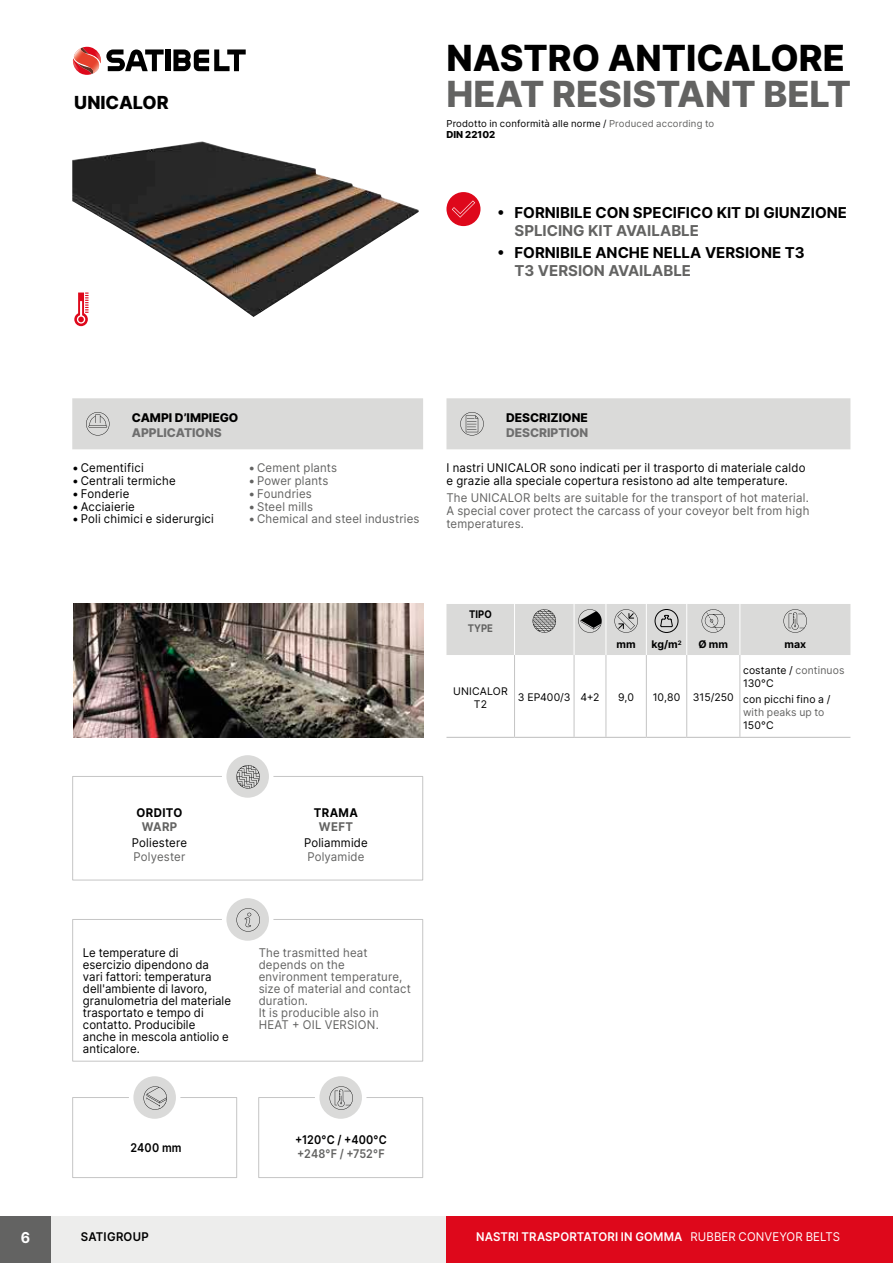
<style>
.page{position:relative;width:893px;height:1263px;background:#fff}
.page>*{position:absolute;margin:0;border:0;box-sizing:border-box;transform-origin:0 0}
.t1{font:800 36px "Inter";color:#636362}
.t2{font:800 36px "Inter";color:#000}
.t3{font:800 18px "Inter";color:#000}
.t4{font:700 15px "Inter";color:#000}
.t5{font:700 15px "Inter";color:#636362}
.t6{font:700 15px "Inter";color:#fff;scale:.95 1}
.t7{font:12px/12px "Inter";letter-spacing:.01em;color:#000;scale:.95 1}
.t8{font:12px/12px "Inter";letter-spacing:.02em;color:#636362;text-align:justify;scale:.95 1}
.t9{font:12px "Inter";letter-spacing:.01em;color:#000}
.t10{font:12px "Inter";letter-spacing:.02em;color:#636362}
.t11{font:600 12px "Inter";letter-spacing:.015em;color:#fff;scale:.95 1}
.t12{font:800 12px "Inter";color:#000}
.t13{font:800 12px "Inter";color:#6e6e6e}
.t14{font:600 12px "Inter";letter-spacing:.02em;color:#000;scale:.9 1}
.t15{font:600 12px "Inter";letter-spacing:.005em;color:#636362;scale:.9 1}
.t16{font:700 12px "Inter";letter-spacing:.025em;color:#000;scale:.95 1}
.t17{font:600 12px "Inter";letter-spacing:.02em;color:#000;scale:.95 1}
.t18{font:700 12px "Inter";letter-spacing:.03em;color:#636362;scale:.95 1}
.t19{font:10.5px/12.6px "Inter";letter-spacing:.01em;color:#000;text-align:center}
.t20{font:700 10.5px "Inter";color:#000}
.t21{font:10.5px "Inter";letter-spacing:.01em;color:#636362}
.t22{font:700 10.5px "Inter";color:#000;scale:.9 1}
.t23{font:700 10.5px "Inter";color:#636362;scale:.9 1}
.t24{font:9.6px/10.8px "Inter";letter-spacing:.015em;color:#000}
.s1{color:#636362}
.s2{font-weight:800}
.s3{font-weight:400}
</style>
<div class="page">
<div style="left:51px;top:1216px;width:395px;height:47px;background:#ededec"></div>
<div style="left:0;top:1216px;width:51px;height:47px;background:#636362"></div>
<div style="left:446px;top:192px;width:34px;height:34px;background:#de081b;border-radius:50%"></div>
<svg style="left:452px;top:200px;width:23px;height:18px"></svg>
<div style="left:72px;top:1097px;width:165px;height:81px;border:1px solid #c5c5c5"></div>
<div style="left:258px;top:1097px;width:165px;height:81px;border:1px solid #c5c5c5"></div>
<div style="left:72px;top:776px;width:351px;height:104px;border:1px solid #c5c5c5"></div>
<div style="left:72px;top:919px;width:351px;height:142px;border:1px solid #c5c5c5"></div>
<svg style="left:131px;top:1074px;width:47px;height:47px"></svg>
<svg style="left:143px;top:1086px;width:24px;height:24px"></svg>
<div style="left:129px;top:1072px;width:51px;height:51px;border:4px solid #fff;border-radius:50%"></div>
<svg style="left:317px;top:1074px;width:47px;height:47px"></svg>
<svg style="left:330px;top:1086px;width:23px;height:24px"></svg>
<div style="left:315px;top:1072px;width:51px;height:51px;border:4px solid #fff;border-radius:50%"></div>
<svg style="left:224px;top:896px;width:47px;height:47px"></svg>
<svg style="left:236px;top:908px;width:24px;height:24px"></svg>
<div style="left:222px;top:894px;width:51px;height:51px;border:4px solid #fff;border-radius:50%"></div>
<svg style="left:224px;top:753px;width:47px;height:47px"></svg>
<svg style="left:236px;top:765px;width:24px;height:23px"></svg>
<div style="left:222px;top:751px;width:51px;height:51px;border:4px solid #fff;border-radius:50%"></div>
<img style="left:72px;top:141px;width:347px;height:176px">
<svg style="left:74px;top:293px;width:15px;height:33px"></svg>
<img style="left:73px;top:604px;width:351px;height:134px">
<svg style="left:173px;top:49px;width:73px;height:22px"></svg>
<div style="left:166px;top:49px;width:5px;height:22px;background:#000"></div>
<svg style="left:72px;top:47px;width:92px;height:28px"></svg>
<div style="left:446px;top:1216px;width:447px;height:47px;background:#de081b"></div>
<div style="left:72px;top:398px;width:351px;height:51px;background:#dadad9"></div>
<div style="left:446px;top:398px;width:404px;height:51px;background:#dadad9"></div>
<hr style="left:514px;top:655px;width:1px;height:82px;background:#c5c5c5">
<hr style="left:574px;top:655px;width:1px;height:82px;background:#c5c5c5">
<hr style="left:606px;top:655px;width:1px;height:82px;background:#c5c5c5">
<hr style="left:646px;top:655px;width:1px;height:82px;background:#c5c5c5">
<hr style="left:686px;top:655px;width:1px;height:82px;background:#c5c5c5">
<hr style="left:740px;top:655px;width:1px;height:82px;background:#c5c5c5">
<hr style="left:446px;top:737px;width:68px;height:1px;background:#c5c5c5">
<hr style="left:514px;top:737px;width:60px;height:1px;background:#c5c5c5">
<hr style="left:574px;top:737px;width:32px;height:1px;background:#c5c5c5">
<hr style="left:606px;top:737px;width:40px;height:1px;background:#c5c5c5">
<hr style="left:646px;top:737px;width:41px;height:1px;background:#c5c5c5">
<hr style="left:687px;top:737px;width:53px;height:1px;background:#c5c5c5">
<hr style="left:740px;top:737px;width:110px;height:1px;background:#c5c5c5">
<svg style="left:446px;top:604px;width:404px;height:51px;background:#d3d3d2"></svg>
<h2 class="t3" style="left:74px;top:90px;width:96px">UNICALOR</h2>
<h1 class="t2" style="left:446px;top:32px;width:400px">NASTRO ANTICALORE</h1>
<h1 class="t1" style="left:446px;top:68px;width:406px">HEAT RESISTANT BELT</h1>
<p class="t24" style="left:446px;top:118px;width:269px">Prodotto in conformità alle norme / <span class="s1">Produced according to<br></span><span class="s2">DIN 22102</span></p>
<p class="t4" style="left:497px;top:201px;width:351px">• FORNIBILE CON SPECIFICO KIT DI GIUNZIONE</p>
<p class="t5" style="left:514px;top:219px;width:186px">SPLICING KIT AVAILABLE</p>
<p class="t4" style="left:497px;top:242px;width:309px">• FORNIBILE ANCHE NELLA VERSIONE T3</p>
<p class="t5" style="left:514px;top:260px;width:178px">T3 VERSION AVAILABLE</p>
<p class="t12" style="left:132px;top:409px;width:108px">CAMPI D’IMPIEGO</p>
<p class="t13" style="left:132px;top:424px;width:91px">APPLICATIONS</p>
<p class="t9" style="left:72px;top:459px;width:73px">• Cementifici</p>
<p class="t9" style="left:72px;top:472px;width:105px">• Centrali termiche</p>
<p class="t9" style="left:72px;top:485px;width:59px">• Fonderie</p>
<p class="t9" style="left:72px;top:498px;width:64px">•Acciaierie</p>
<p class="t9" style="left:72px;top:510px;width:143px">•Poli chimici e siderurgici</p>
<p class="t10" style="left:248px;top:459px;width:90px">• Cement plants</p>
<p class="t10" style="left:248px;top:472px;width:81px">•Power plants</p>
<p class="t10" style="left:248px;top:485px;width:65px">• Foundries</p>
<p class="t10" style="left:248px;top:498px;width:66px">•Steel mills</p>
<p class="t10" style="left:248px;top:510px;width:173px">• Chemical and steel industries</p>
<p class="t12" style="left:506px;top:409px;width:83px">DESCRIZIONE</p>
<p class="t13" style="left:506px;top:424px;width:84px">DESCRIPTION</p>
<p class="t7" style="left:446px;top:461px;width:379px;line-height:12.8px">I nastri UNICALOR sono indicati per il trasporto di materiale caldo e grazie alla speciale copertura resistono ad alte temperature.</p>
<p class="t8" style="left:446px;top:491px;width:383px;line-height:12.8px">The UNICALOR belts are suitable for the transport of hot material.<br>A special cover protect the carcass of your coveyor belt from high temperatures.</p>
<p class="t16" style="left:137px;top:804px;width:50px">ORDITO</p>
<p class="t18" style="left:142px;top:818px;width:39px">WARP</p>
<p class="t7" style="left:132px;top:836px;width:59px">Poliestere</p>
<p class="t8" style="left:134px;top:851px;width:56px">Polyester</p>
<p class="t16" style="left:314px;top:804px;width:48px">TRAMA</p>
<p class="t18" style="left:319px;top:818px;width:37px">WEFT</p>
<p class="t7" style="left:304px;top:836px;width:69px">Poliammide</p>
<p class="t8" style="left:307px;top:851px;width:62px">Polyamide</p>
<p class="t22" style="left:469px;top:607px;width:26px">TIPO</p>
<p class="t23" style="left:468px;top:620px;width:29px">TYPE</p>
<p class="t20" style="left:616px;top:637px;width:21px">mm</p>
<p class="t20" style="left:651px;top:637px;width:32px">kg/m<sup>2</sup></p>
<p class="t20" style="left:699px;top:637px;width:31px">Ø mm</p>
<p class="t20" style="left:784px;top:637px;width:23px">max</p>
<p class="t19" style="left:453px;top:685px;width:56px">UNICALOR<br>T2</p>
<p class="t19" style="left:518px;top:691px;width:83px">3 EP400/3 4+2</p>
<p class="t19" style="left:618px;top:691px;width:17px">9,0</p>
<p class="t19" style="left:653px;top:691px;width:83px">10,80 315/250</p>
<p class="t19" style="left:743px;top:664px;width:103px;text-align:left">costante / <span class="s1">continuos<br></span>130°C</p>
<p class="t19" style="left:743px;top:693px;width:89px">con picchi fino a /</p>
<p class="t21" style="left:743px;top:704px;width:83px">with peaks up to</p>
<p class="t19" style="left:743px;top:718px;width:32px">150°C</p>
<p class="t7" style="left:83px;top:946px;width:157px">Le temperature di<br>esercizio dipendono da vari fattori: temperatura dell'ambiente di lavoro, granulometria del materiale trasportato e tempo di contatto. Producibile anche in mescola antiolio e anticalore.</p>
<p class="t8" style="left:259px;top:946px;width:162px;text-align:left">The trasmitted heat depends on the environment temperature, size of material and contact duration.<br>It is producible also in<br>HEAT + OIL VERSION.</p>
<p class="t14" style="left:130px;top:1139px;width:58px">2400 mm</p>
<p class="t6" style="left:21px;top:1226px;width:11px">6</p>
<p class="t17" style="left:81px;top:1228px;width:73px">SATIGROUP</p>
<p class="t14" style="left:295px;top:1131px;width:103px">+120°C / +400°C</p>
<p class="t15" style="left:297px;top:1145px;width:99px">+248°F / +752°F</p>
<p class="t11" style="left:476px;top:1228px;width:384px">NASTRI TRASPORTATORI IN GOMMA <span class="s3">RUBBER CONVEYOR BELTS</span></p>
</div>
